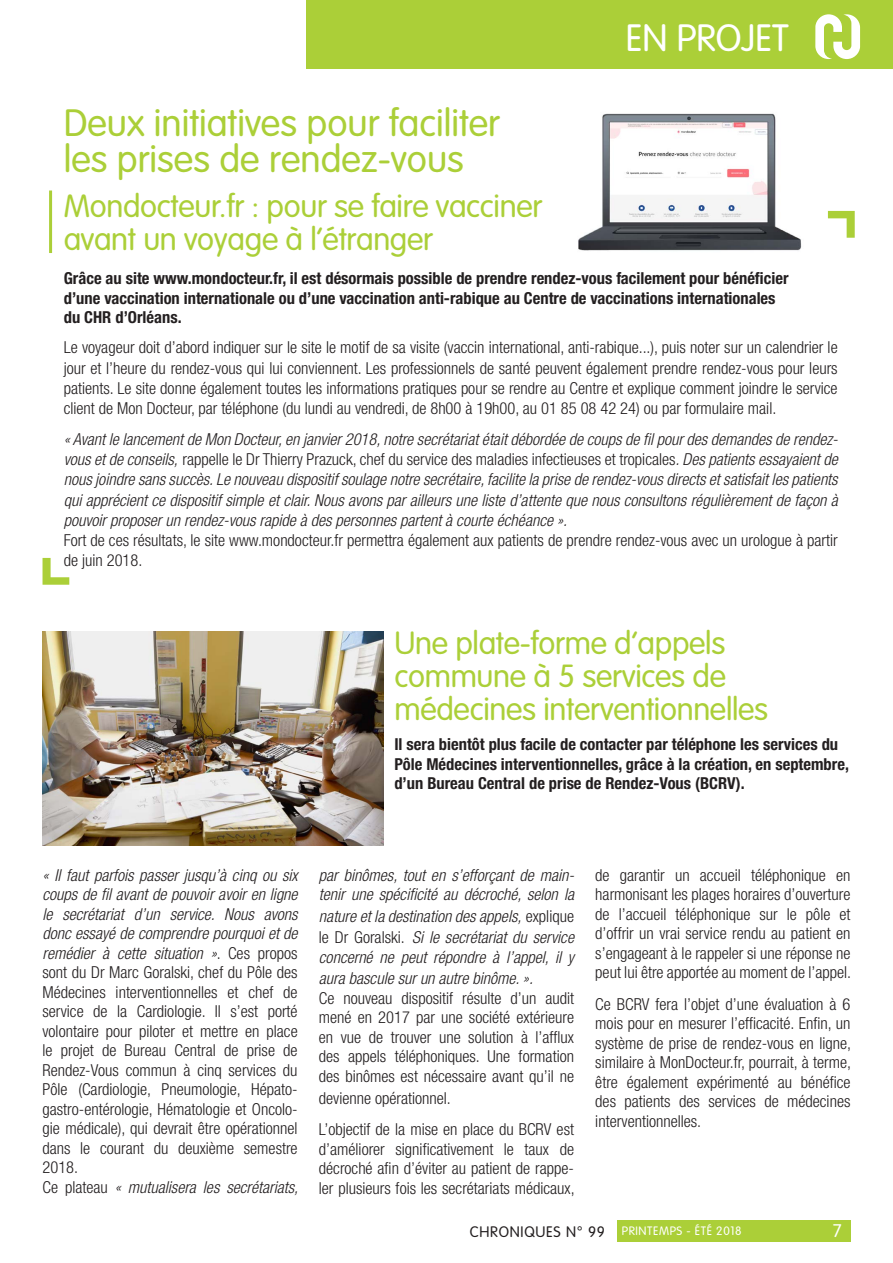
<style>
.page{position:relative;width:893px;height:1263px;background:#fff}
.page>*{position:absolute;margin:0;border:0;box-sizing:border-box;transform-origin:0 0}
.t1{font:300 37.5px "VAG Rounded";color:#abcf38}
.t2{font:300 37.5px "VAG Rounded";color:#fff}
.t3{font:300 31.5px "VAG Rounded";letter-spacing:-.01em;color:#abcf38}
.t4{font:300 18px "VAG Rounded";color:#fff}
.t5{font:300 condensed 16.5px/19.5px "Helvetica Neue";color:#231f20;text-align:justify}
.t6{font:italic 300 condensed 16.5px/20.2px "Helvetica Neue";color:#231f20}
.t7{font:700 condensed 16.5px/19.5px "Helvetica Neue";color:#231f20}
.t8{font:300 15px "VAG Rounded";letter-spacing:.05em;color:#231f20}
.t9{font:300 12px "VAG Rounded";letter-spacing:.05em;color:#fff}
.s1{font-style:normal}
.s2{font-style:italic}
</style>
<div class="page">
<img style="left:578px;top:113px;width:224px;height:138px">
<div style="left:617px;top:1220px;width:233px;height:22px;background:#abcf38"></div>
<div style="left:306px;top:0;width:587px;height:68px;background:#abcf38"></div>
<svg style="left:815px;top:14px;width:45px;height:45px"></svg>
<svg style="left:43px;top:558px;width:26px;height:27px"></svg>
<hr style="left:49px;top:190px;width:3px;height:63px;background:#abcf38">
<svg style="left:828px;top:211px;width:27px;height:27px"></svg>
<img style="left:43px;top:631px;width:341px;height:214px">
<p class="t2" style="left:626px;top:17px;width:164px">EN PROJET</p>
<p class="t1" style="left:64px;top:101px;width:438px">Deux initiatives pour faciliter</p>
<p class="t1" style="left:64px;top:137px;width:402px">les prises de rendez-vous</p>
<p class="t3" style="left:64px;top:188px;width:480px">Mondocteur.fr : pour se faire vacciner</p>
<p class="t3" style="left:64px;top:221px;width:371px">avant un voyage à l’étranger</p>
<p class="t7" style="left:64px;top:268px;width:726px">Grâce au site www.mondocteur.fr, il est désormais possible de prendre rendez-vous facilement pour bénéficier</p>
<p class="t7" style="left:64px;top:288px;width:713px">d’une vaccination internationale ou d’une vaccination anti-rabique au Centre de vaccinations internationales</p>
<p class="t7" style="left:64px;top:307px;width:119px">du CHR d’Orléans.</p>
<p class="t5" style="left:64px;top:337px;width:775px;line-height:20.2px">Le voyageur doit d’abord indiquer sur le site le motif de sa visite (vaccin international, anti-rabique...), puis noter sur un calendrier le jour et l’heure du rendez-vous qui lui conviennent. Les professionnels de santé peuvent également prendre rendez-vous pour leurs patients. Le site donne également toutes les informations pratiques pour se rendre au Centre et explique comment joindre le service client de Mon Docteur, par téléphone (du lundi au vendredi, de 8h00 à 19h00, au 01 85 08 42 24) ou par formulaire mail.</p>
<p class="t6" style="left:64px;top:429px;width:776px;text-align:justify">« Avant le lancement de Mon Docteur, en janvier 2018, notre secrétariat était débordée de coups de fil pour des demandes de rendez&shy;vous et de conseils, <span class="s1">rappelle le Dr Thierry Prazuck, chef du service des maladies infectieuses et tropicales</span>. Des patients essayaient de nous joindre sans succès. Le nouveau dispositif soulage notre secrétaire, facilite la prise de rendez-vous directs et satisfait les patients qui apprécient ce dispositif simple et clair. Nous avons par ailleurs une liste d’attente que nous consultons régulièrement de façon à pouvoir proposer un rendez-vous rapide à des personnes partent à courte échéance ».</p>
<p class="t5" style="left:64px;top:530px;width:775px;line-height:20.2px">Fort de ces résultats, le site www.mondocteur.fr permettra également aux patients de prendre rendez-vous avec un urologue à partir de juin 2018.</p>
<p class="t3" style="left:394px;top:625px;width:332px">Une plate-forme d’appels</p>
<p class="t3" style="left:394px;top:658px;width:333px">commune à 5 services de</p>
<p class="t3" style="left:394px;top:691px;width:375px">médecines interventionnelles</p>
<p class="t7" style="left:394px;top:734px;width:456px">Il sera bientôt plus facile de contacter par téléphone les services du<br>Pôle Médecines interventionnelles, grâce à la création, en septembre, d’un Bureau Central de prise de Rendez-Vous (BCRV).</p>
<p class="t6" style="left:43px;top:865px;width:257px;line-height:19.5px;text-align:justify">« Il faut parfois passer jusqu’à cinq ou six coups de fil avant de pouvoir avoir en ligne le secrétariat d’un service. Nous avons donc essayé de comprendre pourquoi et de</p>
<p class="t5" style="left:43px;top:943px;width:257px"><span class="s2">remédier à cette situation »</span>. Ces propos sont du Dr Marc Goralski, chef du Pôle des</p>
<p class="t5" style="left:43px;top:982px;width:257px">Médecines interventionnelles et chef de</p>
<p class="t5" style="left:43px;top:1001px;width:257px">service de la Cardiologie. Il s’est porté</p>
<p class="t5" style="left:43px;top:1021px;width:257px">volontaire pour piloter et mettre en place le projet de Bureau Central de prise de</p>
<p class="t5" style="left:43px;top:1060px;width:257px">Rendez-Vous commun à cinq services du Pôle (Cardiologie, Pneumologie, Hépato&shy;gastro-entérologie, Hématologie et Oncolo&shy;gie médicale), qui devrait être opérationnel dans le courant du deuxième semestre 2018.</p>
<p class="t6" style="left:43px;top:1176px;width:257px"><span class="s1">Ce plateau</span> « mutualisera les secrétariats,</p>
<p class="t6" style="left:319px;top:865px;width:257px;line-height:19.5px">par binômes, tout en s’efforçant de main&shy;tenir une spécificité au décroché, selon la</p>
<p class="t6" style="left:319px;top:905px;width:257px;line-height:21.6px">nature et la destination des appels, <span class="s1">explique le Dr Goralski.</span> Si le secrétariat du service</p>
<p class="t6" style="left:319px;top:946px;width:257px;line-height:21.6px">concerné ne peut répondre à l’appel, il y aura bascule sur un autre binôme. ».</p>
<p class="t5" style="left:319px;top:988px;width:257px">Ce nouveau dispositif résulte d’un audit mené en 2017 par une société extérieure en vue de trouver une solution à l’afflux des appels téléphoniques. Une formation des binômes est nécessaire avant qu’il ne</p>
<p class="t5" style="left:319px;top:1088px;width:133px">devienne opérationnel.</p>
<p class="t5" style="left:319px;top:1119px;width:257px">L’objectif de la mise en place du BCRV est d’améliorer significativement le taux de</p>
<p class="t5" style="left:319px;top:1158px;width:257px">décroché afin d’éviter au patient de rappe&shy;ler plusieurs fois les secrétariats médicaux,</p>
<p class="t5" style="left:595px;top:865px;width:257px">de garantir un accueil téléphonique en</p>
<p class="t5" style="left:595px;top:884px;width:257px">harmonisant les plages horaires d’ouverture</p>
<p class="t5" style="left:595px;top:904px;width:257px">de l’accueil téléphonique sur le pôle et d’offrir un vrai service rendu au patient en s’engageant à le rappeler si une réponse ne peut lui être apportée au moment de l’appel.</p>
<p class="t5" style="left:595px;top:994px;width:257px">Ce BCRV fera l’objet d’une évaluation à 6 mois pour en mesurer l’efficacité. Enfin, un système de prise de rendez-vous en ligne, similaire à MonDocteur.fr, pourrait, à terme, être également expérimenté au bénéfice des patients des services de médecines interventionnelles.</p>
<p class="t8" style="left:470px;top:1223px;width:137px">CHRONIQUES N° 99</p>
<p class="t9" style="left:622px;top:1224px;width:121px">PRINTEMPS - ÉTÉ 2018</p>
<p class="t4" style="left:833px;top:1221px;width:10px">7</p>
</div>
